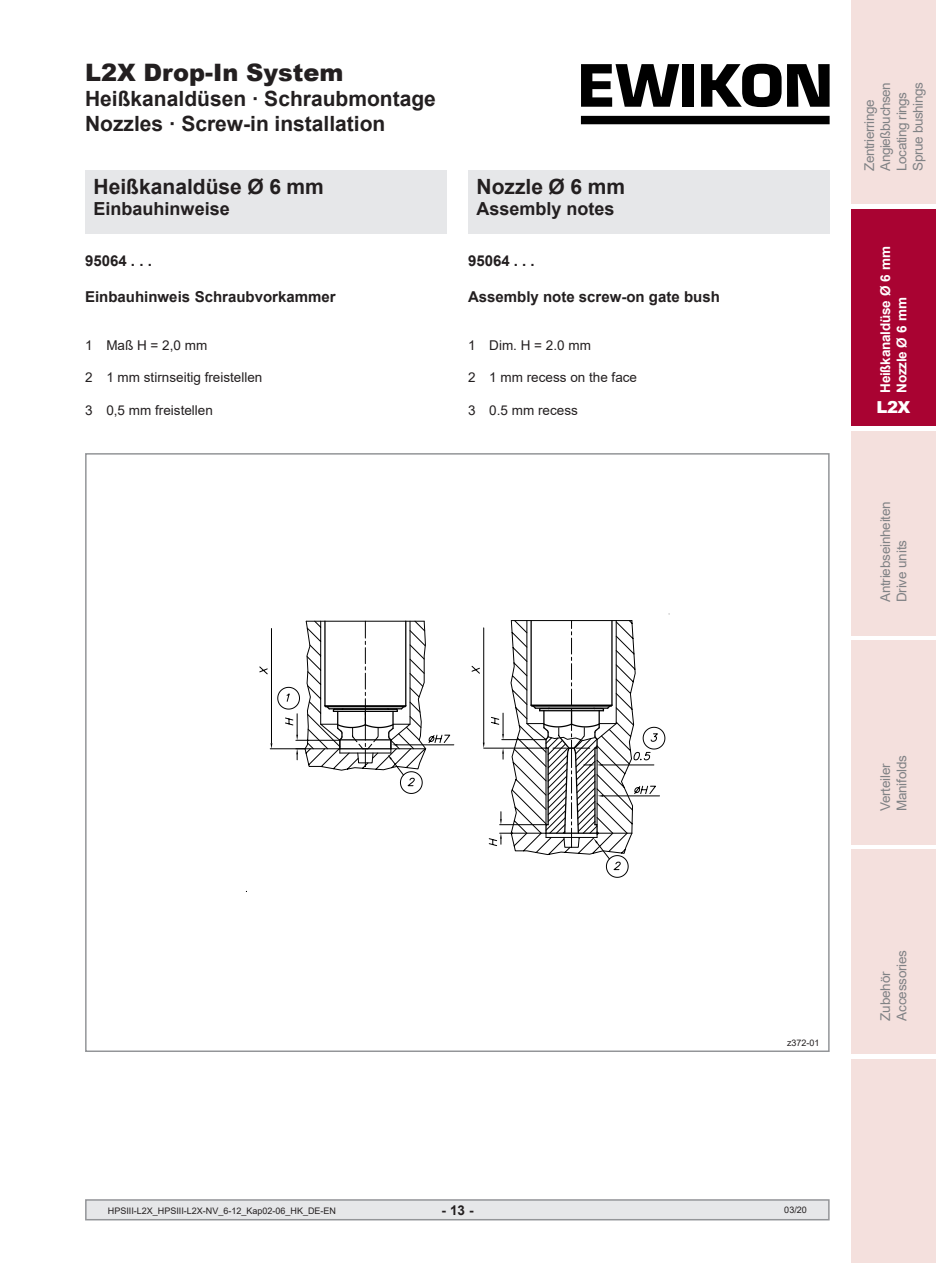
<style>
.page{position:relative;width:936px;height:1263px;background:#fff}
.page>*{position:absolute;margin:0;border:0;box-sizing:border-box;transform-origin:0 0}
.t1{font:900 24px "Arial";color:#231f20}
.Arial-14pt-fett{font:700 21px/25.2px "Arial";color:#231f20}
.Arial-12pt-fett{font:700 18px "Arial";color:#231f20}
.t2{font:900 16.5px "Arial";color:#fff}
.t3{font:700 15px "Arial";color:#231f20}
.t4{font:13.5px/16.2px "Arial";letter-spacing:-.015em;color:#808285}
.t5{font:13.5px "Arial";color:#231f20}
.t6{font:700 13.5px/16.2px "Arial";letter-spacing:-.015em;color:#fff}
.t7{font:700 13.5px "Arial";color:#231f20}
.t8{font:9px "Arial";color:#231f20}
</style>
<div class="page">
<div style="left:85px;top:1199px;width:744px;height:21px;background:#e6e7e9;border:2px solid #939598"></div>
<div style="left:850px;top:0;width:85px;height:204px;background:#f4e0dd"></div>
<div style="left:850px;top:431px;width:85px;height:204px;background:#f4e0dd"></div>
<div style="left:850px;top:640px;width:85px;height:204px;background:#f4e0dd"></div>
<div style="left:850px;top:1059px;width:85px;height:204px;background:#f4e0dd"></div>
<div style="left:850px;top:850px;width:85px;height:204px;background:#f4e0dd"></div>
<div style="left:850px;top:209px;width:85px;height:217px;background:#a90332"></div>
<div style="left:581px;top:116px;width:248px;height:8px;background:#000"></div>
<svg style="left:581px;top:64px;width:98px;height:43px"></svg>
<div style="left:682px;top:64px;width:11px;height:43px;background:#000"></div>
<svg style="left:701px;top:64px;width:80px;height:43px"></svg>
<svg style="left:787px;top:64px;width:42px;height:43px"></svg>
<div style="left:85px;top:170px;width:361px;height:64px;background:#e6e7e9"></div>
<div style="left:468px;top:170px;width:361px;height:64px;background:#e6e7e9"></div>
<svg style="left:259px;top:614px;width:411px;height:264px"></svg>
<h1 class="t1" style="left:85px;top:55px;width:260px">L2X Drop-In System</h1>
<h2 class="Arial-14pt-fett" style="left:85px;top:86px;width:352px">Heißkanaldüsen · Schraubmontage<br>Nozzles · Screw-in installation</h2>
<p class="Arial-14pt-fett" style="left:94px;top:174px;width:232px">Heißkanaldüse Ø 6 mm</p>
<p class="Arial-12pt-fett" style="left:94px;top:196px;width:138px">Einbauhinweise</p>
<p class="t3" style="left:85px;top:250px;width:68px">95064 . . .</p>
<p class="t3" style="left:85px;top:286px;width:252px">Einbauhinweis Schraubvorkammer</p>
<p class="t5" style="left:85px;top:336px;width:124px">1 Maß H = 2,0 mm</p>
<p class="t5" style="left:85px;top:368px;width:179px">2 1 mm stirnseitig freistellen</p>
<p class="t5" style="left:85px;top:401px;width:129px">3 0,5 mm freistellen</p>
<p class="Arial-14pt-fett" style="left:476px;top:174px;width:150px">Nozzle Ø 6 mm</p>
<p class="Arial-12pt-fett" style="left:476px;top:196px;width:139px">Assembly notes</p>
<p class="t3" style="left:468px;top:250px;width:68px">95064 . . .</p>
<p class="t3" style="left:468px;top:286px;width:253px">Assembly note screw-on gate bush</p>
<p class="t5" style="left:468px;top:336px;width:124px">1 Dim. H = 2.0 mm</p>
<p class="t5" style="left:468px;top:368px;width:171px">2 1 mm recess on the face</p>
<p class="t5" style="left:468px;top:401px;width:111px">3 0.5 mm recess</p>
<p class="t4" style="left:861px;top:171px;width:90px;rotate:-90deg">Zentrierringe<br>Angießbuchsen<br>Locating rings<br>Sprue bushings</p>
<p class="t6" style="left:877px;top:393px;width:148px;rotate:-90deg">Heißkanaldüse Ø 6 mm<br>Nozzle Ø 6 mm</p>
<p class="t2" style="left:876px;top:395px;width:36px">L2X</p>
<p class="t4" style="left:877px;top:602px;width:103px;rotate:-90deg">Antriebseinheiten<br>Drive units</p>
<p class="t8" style="left:787px;top:1036px;width:34px">z372-01</p>
<p class="t4" style="left:877px;top:811px;width:58px;rotate:-90deg">Verteiler<br>Manifolds</p>
<p class="t4" style="left:877px;top:1021px;width:72px;rotate:-90deg">Zubehör<br>Accessories</p>
<p class="t8" style="left:108px;top:1204px;width:230px">HPSIII-L2X_HPSIII-L2X-NV_6-12_Kap02-06_HK_DE-EN</p>
<p class="t7" style="left:441px;top:1200px;width:34px">- 13 -</p>
<p class="t8" style="left:784px;top:1204px;width:24px">03/20</p>
</div>
